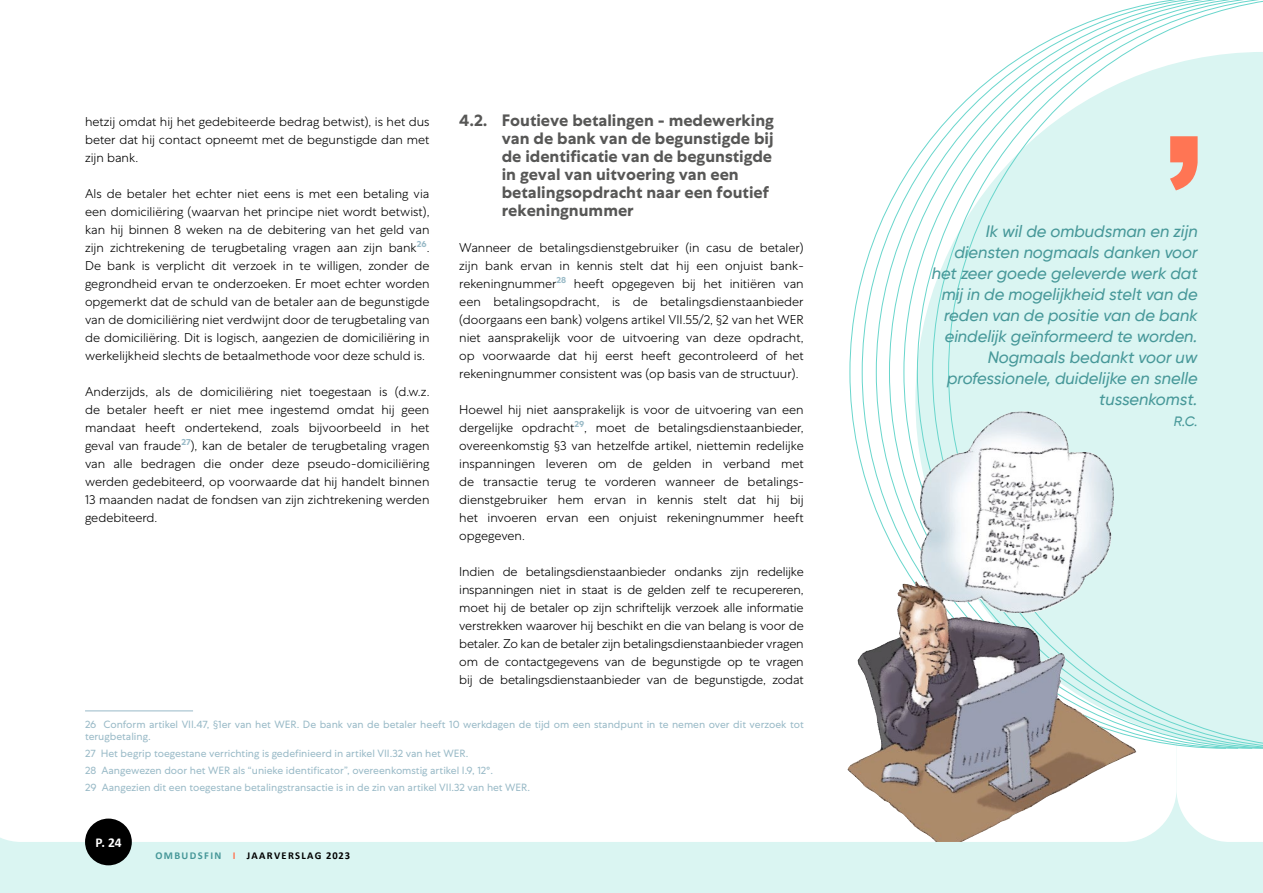
<style>
.page{position:relative;width:1263px;height:893px;background:#fff}
.page>*{position:absolute;margin:0;border:0;box-sizing:border-box;transform-origin:0 0}
.QUOTE{font:italic 500 16.5px/21px "Gilroy";color:#479899;text-align:right}
.INT1{font:700 16.5px/18px "Centra No 1";color:#575756}
.t1{font:700 13.5px "Calibri";color:#fff}
.QUOTE-2{font:italic 500 13.5px "Gilroy";color:#479899}
.TXT{font:300 12.75px/18px "Centra No 1";color:#000;text-align:justify}
.Note{font:10.5px/12px "Centra No 1";color:#99bac7}
.t2{font:700 10.5px "Calibri";letter-spacing:.13em;color:#000}
.s1{color:#479899}
.s2{color:#ff7554}
</style>
<div class="page">
<div style="left:0;top:742px;width:1263px;height:151px;background:#daf5f2"></div>
<div style="left:0;top:711px;width:1176px;height:131px;background:#fff"></div>
<svg style="left:1176px;top:749px;width:87px;height:93px;background:#fcfefd"></svg>
<div style="left:85px;top:819px;width:47px;height:46px;background:#000;border-radius:50%"></div>
<hr style="left:85px;top:710px;width:108px;height:1px;background:#98b9c8">
<svg style="left:917px;top:137px;width:15px;height:274px"></svg>
<svg style="left:932px;top:118px;width:16px;height:293px"></svg>
<svg style="left:948px;top:0;width:315px;height:749px"></svg>
<img style="left:848px;top:411px;width:288px;height:431px">
<svg style="left:1170px;top:136px;width:27px;height:54px"></svg>
<p class="TXT" style="left:85px;top:113px;width:346px">hetzij omdat hij het gedebiteerde bedrag betwist), is het dus beter dat hij contact opneemt met de begunstigde dan met zijn bank.</p>
<p class="TXT" style="left:85px;top:185px;width:346px">Als de betaler het echter niet eens is met een betaling via een domiciliëring (waarvan het principe niet wordt betwist), kan hij binnen 8 weken na de debitering van het geld van zijn zichtrekening de terugbetaling vragen aan zijn bank<sup>26</sup>.<br>De bank is verplicht dit verzoek in te willigen, zonder de gegrondheid ervan te onderzoeken. Er moet echter worden opgemerkt dat de schuld van de betaler aan de begunstigde van de domiciliëring niet verdwijnt door de terugbetaling van de domiciliëring. Dit is logisch, aangezien de domiciliëring in werkelijkheid slechts de betaalmethode voor deze schuld is.</p>
<p class="TXT" style="left:85px;top:383px;width:346px">Anderzijds, als de domiciliëring niet toegestaan is (d.w.z. de betaler heeft er niet mee ingestemd omdat hij geen mandaat heeft ondertekend, zoals bijvoorbeeld in het geval van fraude<sup>27</sup>), kan de betaler de terugbetaling vragen van alle bedragen die onder deze pseudo-domiciliëring werden gedebiteerd, op voorwaarde dat hij handelt binnen 13 maanden nadat de fondsen van zijn zichtrekening werden gedebiteerd.</p>
<p class="INT1" style="left:502px;top:112px;width:274px;text-indent:-43px">4.2. Foutieve betalingen - medewerking van de bank van de begunstigde bij de identificatie van de begunstigde in geval van uitvoering van een betalingsopdracht naar een foutief rekeningnummer</p>
<p class="TXT" style="left:459px;top:239px;width:346px;text-align:left">Wanneer de betalingsdienstgebruiker (in casu de betaler) zijn bank ervan in kennis stelt dat hij een onjuist bank&shy;rekeningnummer<sup>28</sup> heeft opgegeven bij het initiëren van een betalingsopdracht, is de betalingsdienstaanbieder (doorgaans een bank) volgens artikel VII.55/2, §2 van het WER niet aansprakelijk voor de uitvoering van deze opdracht, op voorwaarde dat hij eerst heeft gecontroleerd of het rekeningnummer consistent was (op basis van de structuur).</p>
<p class="TXT" style="left:459px;top:401px;width:346px;text-align:left">Hoewel hij niet aansprakelijk is voor de uitvoering van een dergelijke opdracht<sup>29</sup>, moet de betalingsdienstaanbieder, overeenkomstig §3 van hetzelfde artikel, niettemin redelijke inspanningen leveren om de gelden in verband met de transactie terug te vorderen wanneer de betalings&shy;dienstgebruiker hem ervan in kennis stelt dat hij bij het invoeren ervan een onjuist rekeningnummer heeft opgegeven.</p>
<p class="TXT" style="left:459px;top:563px;width:346px">Indien de betalingsdienstaanbieder ondanks zijn redelijke inspanningen niet in staat is de gelden zelf te recupereren, moet hij de betaler op zijn schriftelijk verzoek alle informatie verstrekken waarover hij beschikt en die van belang is voor de betaler. Zo kan de betaler zijn betalingsdienstaanbieder vragen om de contactgegevens van de begunstigde op te vragen bij de betalingsdienstaanbieder van de begunstigde, zodat</p>
<p class="Note" style="left:85px;top:718px;width:720px">26 Conform artikel VII.47, §1er van het WER. De bank van de betaler heeft 10 werkdagen de tijd om een standpunt in te nemen over dit verzoek tot terugbetaling.</p>
<p class="Note" style="left:85px;top:747px;width:385px">27 Het begrip toegestane verrichting is gedefinieerd in artikel VII.32 van het WER.</p>
<p class="Note" style="left:85px;top:764px;width:410px">28 Aangewezen door het WER als “unieke identificator”, overeenkomstig artikel I.9, 12°.</p>
<p class="Note" style="left:85px;top:781px;width:447px">29 Aangezien dit een toegestane betalingstransactie is in de zin van artikel VII.32 van het WER.</p>
<p class="t1" style="left:95px;top:834px;width:28px">P. 24</p>
<p class="t2" style="left:155px;top:849px;width:196px"><span class="s1">OMBUDSFIN</span> <span class="s2">I</span> JAARVERSLAG 2023</p>
<p class="QUOTE" style="left:932px;top:220px;width:267px">Ik wil de ombudsman en zijn diensten nogmaals danken voor het zeer goede geleverde werk dat mij in de mogelijkheid stelt van de reden van de positie van de bank eindelijk geïnformeerd te worden.</p>
<p class="QUOTE" style="left:947px;top:346px;width:252px">Nogmaals bedankt voor uw professionele, duidelijke en snelle tussenkomst.</p>
<p class="QUOTE-2" style="left:1174px;top:413px;width:25px">R.C.</p>
</div>
